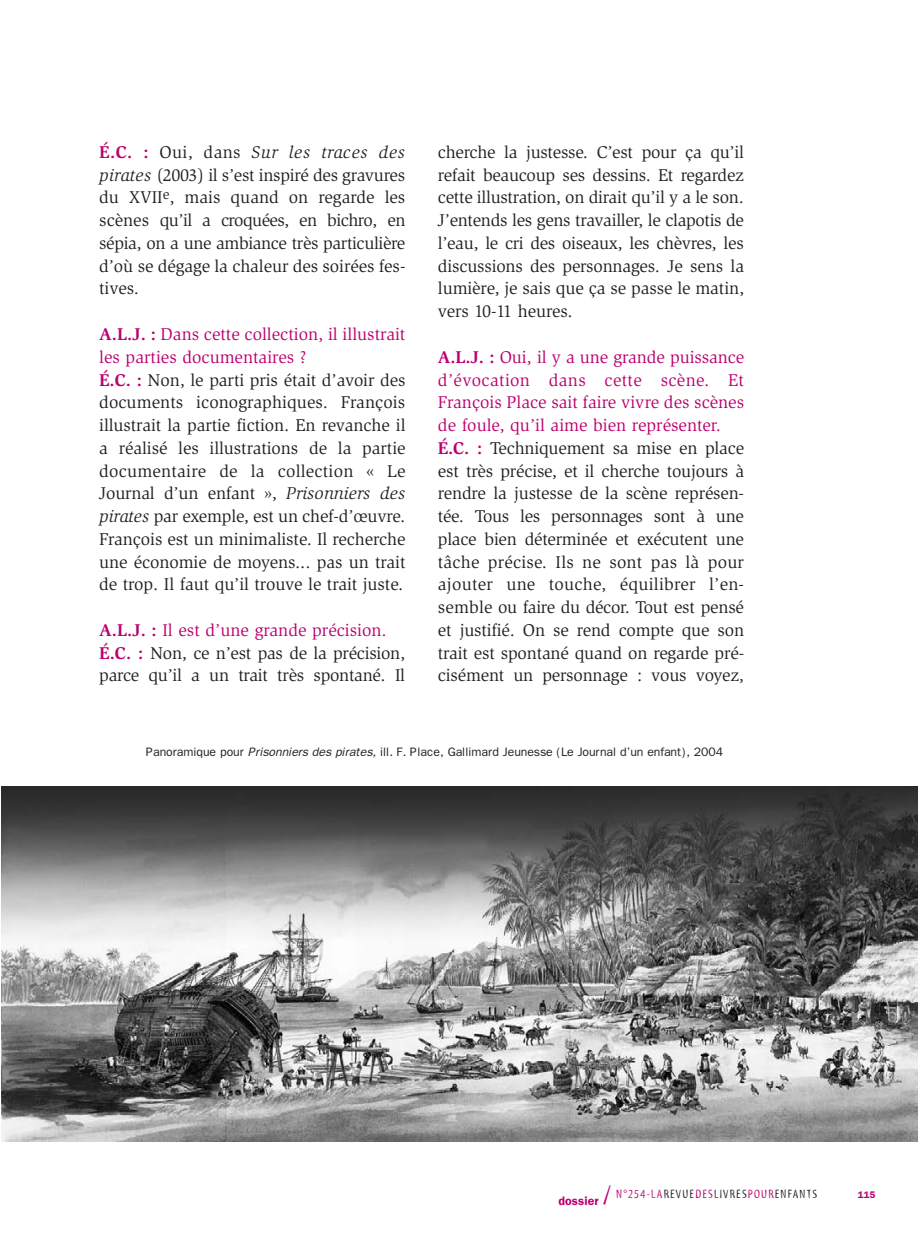
<style>
.page{position:relative;width:918px;height:1241px;background:#fff}
.page>*{position:absolute;margin:0;border:0;box-sizing:border-box;transform-origin:0 0}
.t1{font:17.5px/22.8px "Slimbach";letter-spacing:-.005em;color:#231f20}
.t2{font:12.25px "Franklin Gothic";letter-spacing:-.005em;color:#231f20}
.t3{font:12.25px "Myriad Tilt";letter-spacing:.1em;color:#231f20}
.t4{font:600 9.62px "Franklin Gothic";color:#bb016f}
.s1{font-weight:700;color:#bb016f}
.s2{font-style:italic}
.s3{color:#bb016f}
.s4{font-family:"Franklin Gothic";font-weight:600;color:#bb016f}
.s5{font-size:26.25px;color:#bb016f}
</style>
<div class="page">
<img style="left:2px;top:786px;width:915px;height:355px">
<p class="t1" style="left:99px;top:142px;width:308px;text-align:justify"><span class="s1">É.C. :</span> Oui, dans <span class="s2">Sur les traces des pirates</span> (2003) il s’est inspiré des gravures du XVII<sup>e</sup>, mais quand on regarde les scènes qu’il a croquées, en bichro, en sépia, on a une ambiance très particulière d’où se dégage la chaleur des soirées fes&shy;tives.</p>
<p class="t1" style="left:99px;top:324px;width:308px"><span class="s1">A.L.J. :</span> <span class="s3">Dans cette collection, il illustrait les parties documentaires ?<br></span><span class="s1">É.C. :</span> Non, le parti pris était d’avoir des documents iconographiques. François illustrait la partie fiction. En revanche il a réalisé les illustrations de la partie documentaire de la collection « Le Journal d’un enfant », <span class="s2">Prisonniers des pirates</span> par exemple, est un chef-d’œuvre.<br>François est un minimaliste. Il recherche une économie de moyens... pas un trait de trop. Il faut qu’il trouve le trait juste.</p>
<p class="t1" style="left:99px;top:620px;width:307px"><span class="s1">A.L.J. :</span> <span class="s3">Il est d’une grande précision.<br></span><span class="s1">É.C. :</span> Non, ce n’est pas de la précision, parce qu’il a un trait très spontané. Il</p>
<p class="t1" style="left:438px;top:142px;width:308px;text-align:justify">cherche la justesse. C’est pour ça qu’il refait beaucoup ses dessins. Et regardez cette illustration, on dirait qu’il y a le son.<br>J’entends les gens travailler, le clapotis de l’eau, le cri des oiseaux, les chèvres, les discussions des personnages. Je sens la lumière, je sais que ça se passe le matin, vers 10-11 heures.</p>
<p class="t1" style="left:438px;top:347px;width:308px"><span class="s1">A.L.J. :</span> <span class="s3">Oui, il y a une grande puissance d’évocation dans cette scène. Et François Place sait faire vivre des scènes de foule, qu’il aime bien représenter.<br></span><span class="s1">É.C. :</span> Techniquement sa mise en place est très précise, et il cherche toujours à rendre la justesse de la scène représen&shy;tée. Tous les personnages sont à une place bien déterminée et exécutent une tâche précise. Ils ne sont pas là pour ajouter une touche, équilibrer l’en&shy;semble ou faire du décor. Tout est pensé et justifié. On se rend compte que son trait est spontané quand on regarde pré&shy;cisément un personnage : vous voyez,</p>
<p class="t2" style="left:146px;top:744px;width:579px">Panoramique pour <span class="s2">Prisonniers des pirates,</span> ill. F. Place, Gallimard Jeunesse (Le Journal d’un enfant), 2004</p>
<p class="t3" style="left:558px;top:1188px;width:260px"><span class="s4">dossier</span> <span class="s5">/</span> <span class="s3">N°254-LA</span>REVUE<span class="s3">DES</span>LIVRES<span class="s3">POUR</span>ENFANTS</p>
<p class="t4" style="left:858px;top:1188px;width:19px">115</p>
</div>
